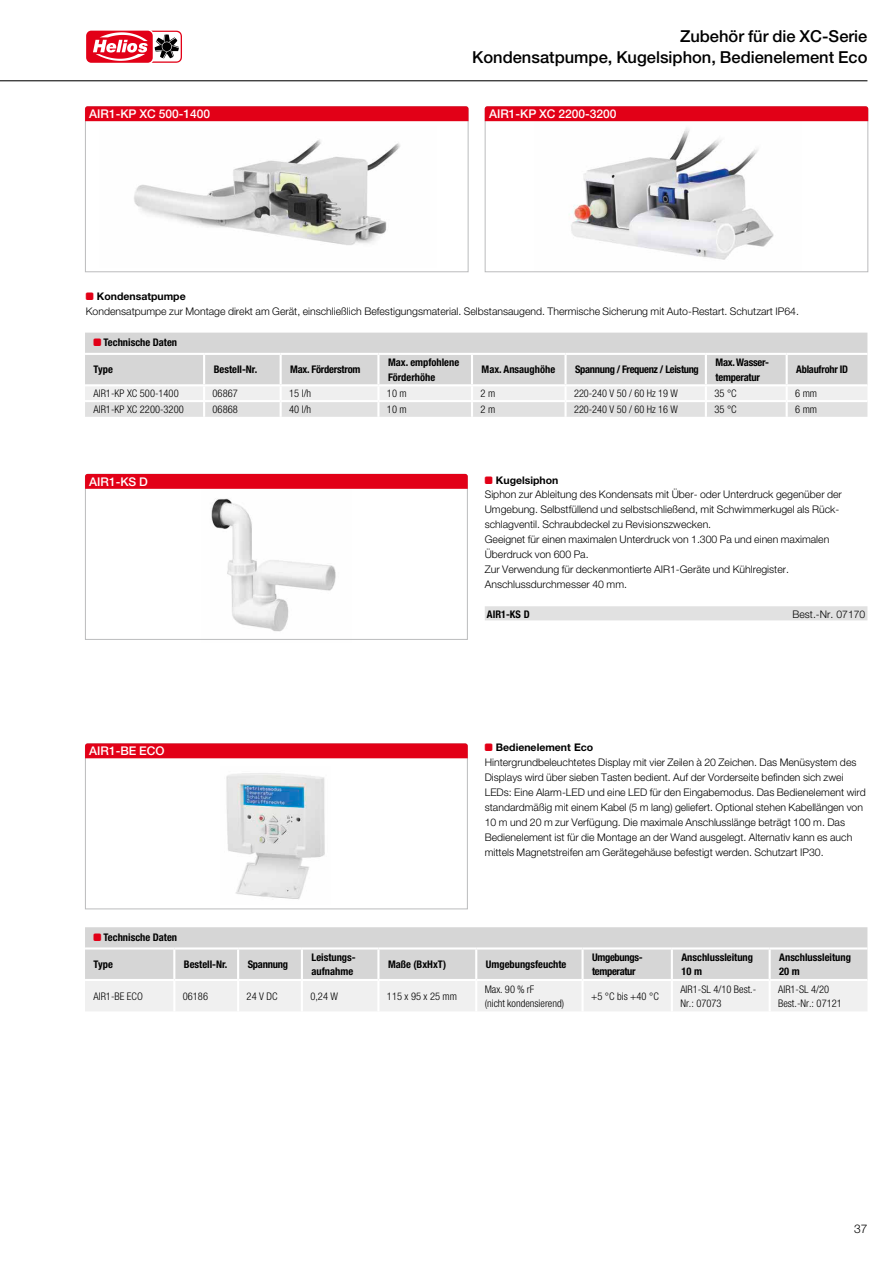
<style>
.page{position:relative;width:893px;height:1263px;background:#fff}
.page>*{position:absolute;margin:0;border:0;box-sizing:border-box;transform-origin:0 0}
.t1{font:500 16.5px/21px "Helvetica Neue LTW1 G";color:#000;text-align:right}
.t2{font:500 12px "Helvetica Neue LTW1 G";color:#fff}
.t3{font:300 12px "Helvetica Neue LTW1 G";color:#000}
.t4{font:300 10.5px/14.9px "Helvetica Neue LTW1 G";color:#000}
.t5{font:300 condensed 10.5px/14.9px "Helvetica Neue LTW1 G";color:#000}
.t6{font:700 condensed 10.5px/14.9px "Helvetica Neue LTW1 G";color:#000}
.t7{font:700 condensed 10.5px/14.9px "Helvetica Neue LTW1 G";letter-spacing:-.02em;color:#000}
.t8{font:700 condensed 10.5px/14.9px "Helvetica Neue LTW1 G";letter-spacing:-.03em;color:#000}
.s1{font-family:"Helios";font-weight:400;color:#e20017}
.s2{font-weight:700}
.s3{font-family:"Helios";font-weight:400;font-stretch:normal;color:#e20017}
</style>
<div class="page">
<svg style="left:85px;top:333px;width:782px;height:84px"></svg>
<div style="left:485px;top:606px;width:382px;height:14px;background:#e1e1e1"></div>
<svg style="left:85px;top:927px;width:782px;height:84px"></svg>
<hr style="left:85px;top:947px;width:89px;height:2px;background:#fff">
<hr style="left:174px;top:947px;width:64px;height:2px;background:#fff">
<hr style="left:173px;top:949px;width:2px;height:30px;background:#fff">
<hr style="left:238px;top:947px;width:64px;height:2px;background:#fff">
<hr style="left:237px;top:949px;width:2px;height:30px;background:#fff">
<hr style="left:302px;top:947px;width:76px;height:2px;background:#fff">
<hr style="left:301px;top:949px;width:2px;height:30px;background:#fff">
<hr style="left:378px;top:947px;width:98px;height:2px;background:#fff">
<hr style="left:377px;top:949px;width:2px;height:30px;background:#fff">
<hr style="left:476px;top:947px;width:107px;height:2px;background:#fff">
<hr style="left:475px;top:949px;width:2px;height:30px;background:#fff">
<hr style="left:583px;top:947px;width:89px;height:2px;background:#fff">
<hr style="left:581px;top:949px;width:3px;height:30px;background:#fff">
<hr style="left:672px;top:947px;width:98px;height:2px;background:#fff">
<hr style="left:671px;top:949px;width:2px;height:30px;background:#fff">
<hr style="left:770px;top:947px;width:97px;height:2px;background:#fff">
<hr style="left:769px;top:949px;width:2px;height:30px;background:#fff">
<hr style="left:85px;top:979px;width:89px;height:2px;background:#fff">
<hr style="left:174px;top:979px;width:64px;height:2px;background:#fff">
<hr style="left:173px;top:981px;width:2px;height:30px;background:#fff">
<hr style="left:238px;top:979px;width:64px;height:2px;background:#fff">
<hr style="left:237px;top:981px;width:2px;height:30px;background:#fff">
<hr style="left:302px;top:979px;width:76px;height:2px;background:#fff">
<hr style="left:301px;top:981px;width:2px;height:30px;background:#fff">
<hr style="left:378px;top:979px;width:98px;height:2px;background:#fff">
<hr style="left:377px;top:981px;width:2px;height:30px;background:#fff">
<hr style="left:476px;top:979px;width:107px;height:2px;background:#fff">
<hr style="left:475px;top:981px;width:2px;height:30px;background:#fff">
<hr style="left:583px;top:979px;width:89px;height:2px;background:#fff">
<hr style="left:581px;top:981px;width:3px;height:30px;background:#fff">
<hr style="left:672px;top:979px;width:98px;height:2px;background:#fff">
<hr style="left:671px;top:981px;width:2px;height:30px;background:#fff">
<hr style="left:770px;top:979px;width:97px;height:2px;background:#fff">
<hr style="left:769px;top:981px;width:2px;height:30px;background:#fff">
<svg style="left:85px;top:107px;width:384px;height:166px"></svg>
<svg style="left:484px;top:108px;width:385px;height:165px"></svg>
<div style="left:85px;top:106px;width:383px;height:15px;background:#e20017"></div>
<div style="left:485px;top:106px;width:383px;height:15px;background:#e20017"></div>
<svg style="left:85px;top:489px;width:383px;height:151px"></svg>
<div style="left:85px;top:474px;width:383px;height:15px;background:#e20017"></div>
<svg style="left:85px;top:758px;width:383px;height:152px"></svg>
<div style="left:85px;top:743px;width:383px;height:15px;background:#e20017"></div>
<img style="left:220px;top:766px;width:111px;height:139px">
<hr style="left:0;top:80px;width:867px;height:1px;background:#000">
<svg style="left:86px;top:30px;width:96px;height:33px"></svg>
<h1 class="t1" style="left:472px;top:25px;width:397px">Zubehör für die XC-Serie<br>Kondensatpumpe, Kugelsiphon, Bedienelement Eco</h1>
<p class="t2" style="left:89px;top:107px;width:122px">AIR1-KP XC 500-1400</p>
<p class="t2" style="left:489px;top:107px;width:129px">AIR1-KP XC 2200-3200</p>
<p class="t4" style="left:86px;top:289px;width:715px"><span class="s1">B</span> <span class="s2">Kondensatpumpe<br></span>Kondensatpumpe zur Montage direkt am Gerät, einschließlich Befestigungsmaterial. Selbstansaugend. Thermische Sicherung mit Auto-Restart. Schutzart IP64.</p>
<p class="t6" style="left:94px;top:335px;width:85px"><span class="s3">B</span> Technische Daten</p>
<p class="t6" style="left:94px;top:362px;width:21px">Type</p>
<p class="t6" style="left:214px;top:362px;width:45px">Bestell-Nr.</p>
<p class="t7" style="left:290px;top:362px;width:72px">Max. Förderstrom</p>
<p class="t6" style="left:388px;top:355px;width:73px">Max. empfohlene<br>Förderhöhe</p>
<p class="t6" style="left:482px;top:362px;width:75px">Max. Ansaughöhe</p>
<p class="t8" style="left:575px;top:362px;width:125px">Spannung / Frequenz / Leistung</p>
<p class="t7" style="left:715px;top:355px;width:55px">Max. Wasser&shy;temperatur</p>
<p class="t7" style="left:796px;top:362px;width:53px">Ablaufrohr ID</p>
<p class="t5" style="left:94px;top:386px;width:87px">AIR1-KP XC 500-1400</p>
<p class="t5" style="left:213px;top:386px;width:27px">06867</p>
<p class="t5" style="left:289px;top:386px;width:24px">15 l/h</p>
<p class="t5" style="left:387px;top:386px;width:21px">10 m</p>
<p class="t5" style="left:480px;top:386px;width:16px">2 m</p>
<p class="t5" style="left:574px;top:386px;width:105px">220-240 V 50 / 60 Hz 19 W</p>
<p class="t5" style="left:714px;top:386px;width:24px">35 °C</p>
<p class="t5" style="left:795px;top:386px;width:23px">6 mm</p>
<p class="t5" style="left:94px;top:402px;width:92px">AIR1-KP XC 2200-3200</p>
<p class="t5" style="left:213px;top:402px;width:27px">06868</p>
<p class="t5" style="left:289px;top:402px;width:24px">40 l/h</p>
<p class="t5" style="left:387px;top:402px;width:21px">10 m</p>
<p class="t5" style="left:480px;top:402px;width:16px">2 m</p>
<p class="t5" style="left:574px;top:402px;width:105px">220-240 V 50 / 60 Hz 16 W</p>
<p class="t5" style="left:714px;top:402px;width:24px">35 °C</p>
<p class="t5" style="left:795px;top:402px;width:23px">6 mm</p>
<p class="t2" style="left:89px;top:474px;width:60px">AIR1-KS D</p>
<p class="t2" style="left:89px;top:744px;width:77px">AIR1-BE ECO</p>
<p class="t4" style="left:485px;top:472px;width:359px"><span class="s1">B</span> <span class="s2">Kugelsiphon<br></span>Siphon zur Ableitung des Kondensats mit Über- oder Unterdruck gegenüber der Umgebung. Selbstfüllend und selbstschließend, mit Schwimmerkugel als Rück&shy;schlagventil. Schraubdeckel zu Revisionszwecken.<br>Geeignet für einen maximalen Unterdruck von 1.300 Pa und einen maximalen Überdruck von 600 Pa.<br>Zur Verwendung für deckenmontierte AIR1-Geräte und Kühlregister.<br>Anschlussdurchmesser 40 mm.</p>
<p class="t6" style="left:487px;top:606px;width:44px">AIR1-KS D</p>
<p class="t4" style="left:793px;top:606px;width:74px">Best.-Nr. 07170</p>
<p class="t4" style="left:485px;top:740px;width:383px"><span class="s1">B</span> <span class="s2">Bedienelement Eco<br></span>Hintergrundbeleuchtetes Display mit vier Zeilen à 20 Zeichen. Das Menüsystem des Displays wird über sieben Tasten bedient. Auf der Vorderseite befinden sich zwei LEDs: Eine Alarm-LED und eine LED für den Eingabemodus. Das Bedienelement wird standardmäßig mit einem Kabel (5 m lang) geliefert. Optional stehen Kabellängen von 10 m und 20 m zur Verfügung. Die maximale Anschlusslänge beträgt 100 m. Das Bedienelement ist für die Montage an der Wand ausgelegt. Alternativ kann es auch mittels Magnetstreifen am Gerätegehäuse befestigt werden. Schutzart IP30.</p>
<p class="t6" style="left:94px;top:930px;width:85px"><span class="s3">B</span> Technische Daten</p>
<p class="t6" style="left:94px;top:957px;width:21px">Type</p>
<p class="t6" style="left:184px;top:957px;width:45px">Bestell-Nr.</p>
<p class="t7" style="left:248px;top:957px;width:42px">Spannung</p>
<p class="t6" style="left:311px;top:949px;width:46px">Leistungs&shy;aufnahme</p>
<p class="t6" style="left:388px;top:957px;width:60px">Maße (BxHxT)</p>
<p class="t6" style="left:486px;top:957px;width:82px">Umgebungsfeuchte</p>
<p class="t8" style="left:592px;top:949px;width:52px">Umgebungs&shy;temperatur</p>
<p class="t6" style="left:681px;top:949px;width:73px">Anschlussleitung<br>10 m</p>
<p class="t6" style="left:779px;top:949px;width:73px">Anschlussleitung<br>20 m</p>
<p class="t5" style="left:94px;top:989px;width:51px">AIR1-BE ECO</p>
<p class="t5" style="left:183px;top:989px;width:27px">06186</p>
<p class="t5" style="left:247px;top:989px;width:33px">24 V DC</p>
<p class="t5" style="left:310px;top:989px;width:29px">0,24 W</p>
<p class="t5" style="left:387px;top:989px;width:72px">115 x 95 x 25 mm</p>
<p class="t5" style="left:485px;top:981px;width:81px">Max. 90 % rF<br>(nicht kondensierend)</p>
<p class="t5" style="left:591px;top:989px;width:69px">+5 °C bis +40 °C</p>
<p class="t5" style="left:680px;top:981px;width:77px">AIR1-SL 4/10 Best.-<br>Nr.: 07073</p>
<p class="t5" style="left:778px;top:981px;width:65px">AIR1-SL 4/20<br>Best.-Nr.: 07121</p>
<p class="t3" style="left:854px;top:1222px;width:15px">37</p>
</div>
